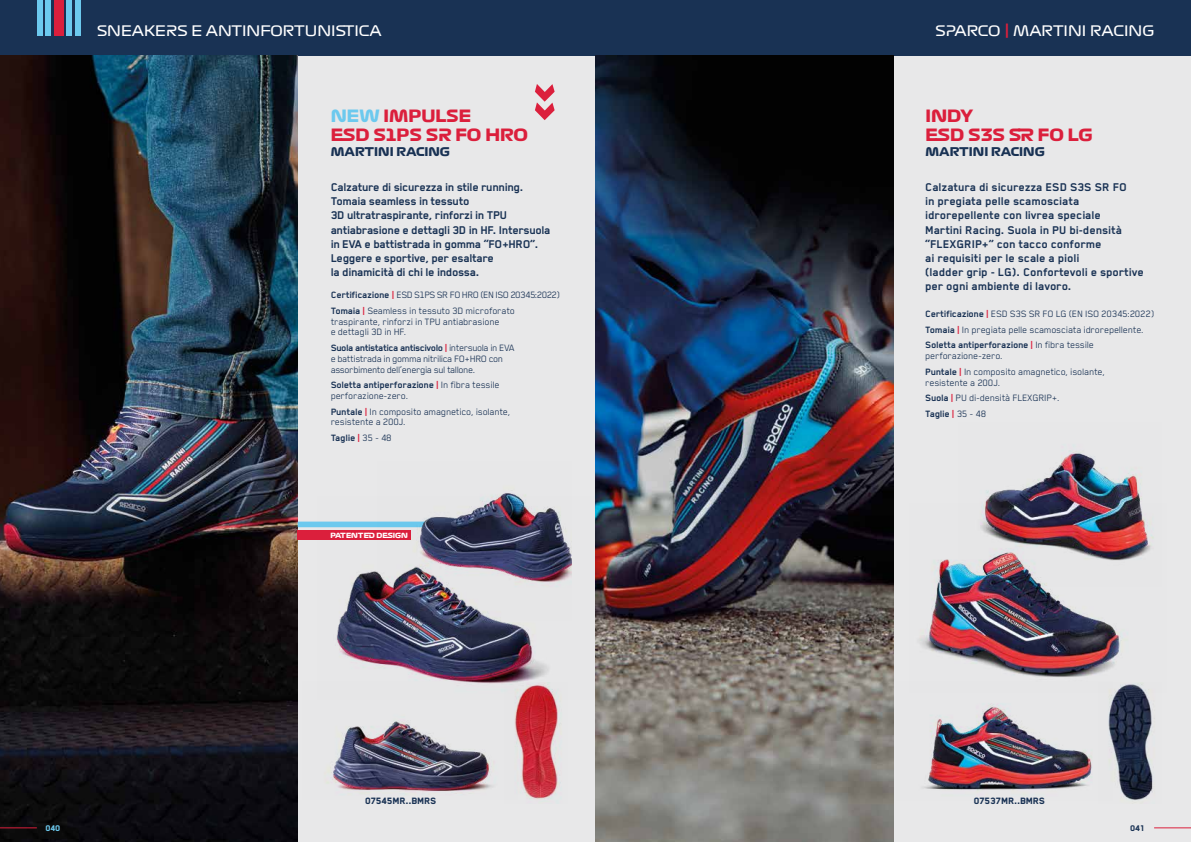
<style>
.page{position:relative;width:1191px;height:842px;background:#e8e8e9}
.page>*{position:absolute;margin:0;border:0;box-sizing:border-box;transform-origin:0 0}
.t1{font:800 58px "Blender Pro";color:#db1f3c}
.t2{font:16.6px/19px "Formula 1 Display Bold";color:#db1f3c}
.t3{font:14.2px "Formula 1 Display Regular";color:#fff}
.t4{font:700 13px/14.2px "Blender Pro";color:#193254}
.t5{font:700 13px/14.2px "Blender Pro";letter-spacing:-.02em;color:#193254}
.t6{font:11.8px "Formula 1 Display Bold";color:#193254}
.t7{font:10.6px/15.8px "Blender Pro";letter-spacing:-.01em;color:#193254}
.t8{font:10.6px/10.6px "Blender Pro";letter-spacing:-.03em;color:#193254}
.t9{font:800 10.6px "Blender Pro";color:#193254}
.t10{font:700 10.6px "Blender Pro";letter-spacing:-.01em;color:#193254}
.t11{font:800 9.5px "Blender Pro";color:#6cc9ee}
.t12{font:800 9.5px "Blender Pro";color:#193254}
.t13{font:7px "Formula 1 Display Bold";color:#fff}
.s1{color:#6cc9ee}
.s2{font-weight:700}
.s3{font-weight:700;color:#db1f3c}
.s4{color:#db1f3c}
.s5{font-weight:400}
.s6{font-size:16.6px;color:#db1f3c}
</style>
<div class="page">
<div style="left:0;top:0;width:1191px;height:56px;background:#193254"></div>
<div style="left:66px;top:0;width:6px;height:36px;background:#6cc9ee"></div>
<div style="left:45px;top:0;width:6px;height:36px;background:#6cc9ee"></div>
<div style="left:75px;top:0;width:6px;height:36px;background:#6cc9ee"></div>
<div style="left:37px;top:0;width:6px;height:36px;background:#6cc9ee"></div>
<div style="left:54px;top:0;width:9px;height:36px;background:#db1f3c"></div>
<img style="left:595px;top:56px;width:298px;height:786px">
<img style="left:923px;top:703px;width:169px;height:88px">
<img style="left:919px;top:559px;width:209px;height:118px">
<img style="left:958px;top:445px;width:196px;height:141px">
<img style="left:1108px;top:684px;width:47px;height:116px">
<img style="left:0;top:56px;width:298px;height:786px">
<img style="left:326px;top:721px;width:167px;height:73px">
<img style="left:318px;top:521px;width:231px;height:163px">
<img style="left:504px;top:682px;width:57px;height:117px">
<svg style="left:298px;top:522px;width:80px;height:5px"></svg>
<div style="left:298px;top:530px;width:113px;height:10px;background:#db1f3c"></div>
<img style="left:378px;top:490px;width:194px;height:130px">
<hr style="left:0;top:827px;width:37px;height:1px;background:#db1f3c">
<hr style="left:1154px;top:827px;width:37px;height:1px;background:#db1f3c">
<h3 class="t3" style="left:97px;top:21px;width:286px">SNEAKERS E ANTINFORTUNISTICA</h3>
<h1 class="t1" style="left:578px;top:83px;width:44px;rotate:90deg">››</h1>
<h2 class="t2" style="left:331px;top:106px;width:199px"><span class="s1">NEW</span> IMPULSE<br>ESD S1PS SR FO HRO</h2>
<p class="t6" style="left:331px;top:144px;width:121px">MARTINI RACING</p>
<p class="t5" style="left:331px;top:180px;width:221px">Calzature di sicurezza in stile running.<br>Tomaia seamless in tessuto<br>3D ultratraspirante, rinforzi in TPU antiabrasione e dettagli 3D in HF. Intersuola in EVA e battistrada in gomma “FO+HRO”.<br>Leggere e sportive, per esaltare<br>la dinamicità di chi le indossa.</p>
<p class="t7" style="left:331px;top:287px;width:231px"><span class="s2">Certificazione</span> <span class="s3">|</span> ESD S1PS SR FO HRO (EN ISO 20345:2022)<br><span class="s2">Tomaia</span> <span class="s3">|</span> Seamless in tessuto 3D microforato</p>
<p class="t7" style="left:331px;top:316px;width:170px;line-height:10.6px">traspirante, rinforzi in TPU antiabrasione e dettagli 3D in HF.</p>
<p class="t8" style="left:331px;top:342px;width:185px"><span class="s2">Suola antistatica antiscivolo</span> <span class="s3">|</span> intersuola in EVA e battistrada in gomma nitrilica FO+HRO con assorbimento dell’energia sul tallone.</p>
<p class="t7" style="left:331px;top:379px;width:170px;line-height:10.6px"><span class="s2">Soletta antiperforazione</span> <span class="s3">|</span> In fibra tessile perforazione-zero.</p>
<p class="t7" style="left:331px;top:406px;width:181px;line-height:10.6px"><span class="s2">Puntale</span> <span class="s3">|</span> In composito amagnetico, isolante, resistente a 200J.</p>
<p class="t10" style="left:331px;top:432px;width:62px">Taglie <span class="s4">|</span> <span class="s5">35 - 48</span></p>
<p class="t13" style="left:330px;top:531px;width:79px">PATENTED DESIGN</p>
<h3 class="t3" style="left:935px;top:21px;width:220px">SPARCO <span class="s6">|</span> MARTINI RACING</h3>
<h2 class="t2" style="left:925px;top:106px;width:169px">INDY<br>ESD S3S SR FO LG</h2>
<p class="t6" style="left:925px;top:144px;width:121px">MARTINI RACING</p>
<p class="t4" style="left:925px;top:180px;width:220px">Calzatura di sicurezza ESD S3S SR FO<br>in pregiata pelle scamosciata idrorepellente con livrea speciale<br>Martini Racing. Suola in PU bi-densità “FLEXGRIP+” con tacco conforme<br>ai requisiti per le scale a pioli<br>(ladder grip - LG). Confortevoli e sportive per ogni ambiente di lavoro.</p>
<p class="t7" style="left:925px;top:305px;width:230px"><span class="s2">Certificazione</span> <span class="s3">|</span> ESD S3S SR FO LG (EN ISO 20345:2022)<br><span class="s2">Tomaia</span> <span class="s3">|</span> In pregiata pelle scamosciata idrorepellente.<br><span class="s2">Soletta antiperforazione</span> <span class="s3">|</span> In fibra tessile</p>
<p class="t7" style="left:925px;top:348px;width:181px">perforazione-zero.<br><span class="s2">Puntale</span> <span class="s3">|</span> In composito amagnetico, isolante,</p>
<p class="t7" style="left:925px;top:374px;width:136px">resistente a 200J.<br><span class="s2">Suola</span> <span class="s3">|</span> PU di-densità FLEXGRIP+.<br><span class="s2">Taglie</span> <span class="s3">|</span> 35 - 48</p>
<p class="t9" style="left:365px;top:795px;width:73px">07545MR..BMRS</p>
<p class="t9" style="left:974px;top:795px;width:73px">07537MR..BMRS</p>
<p class="t11" style="left:46px;top:823px;width:16px">040</p>
<p class="t12" style="left:1130px;top:823px;width:16px">041</p>
</div>
